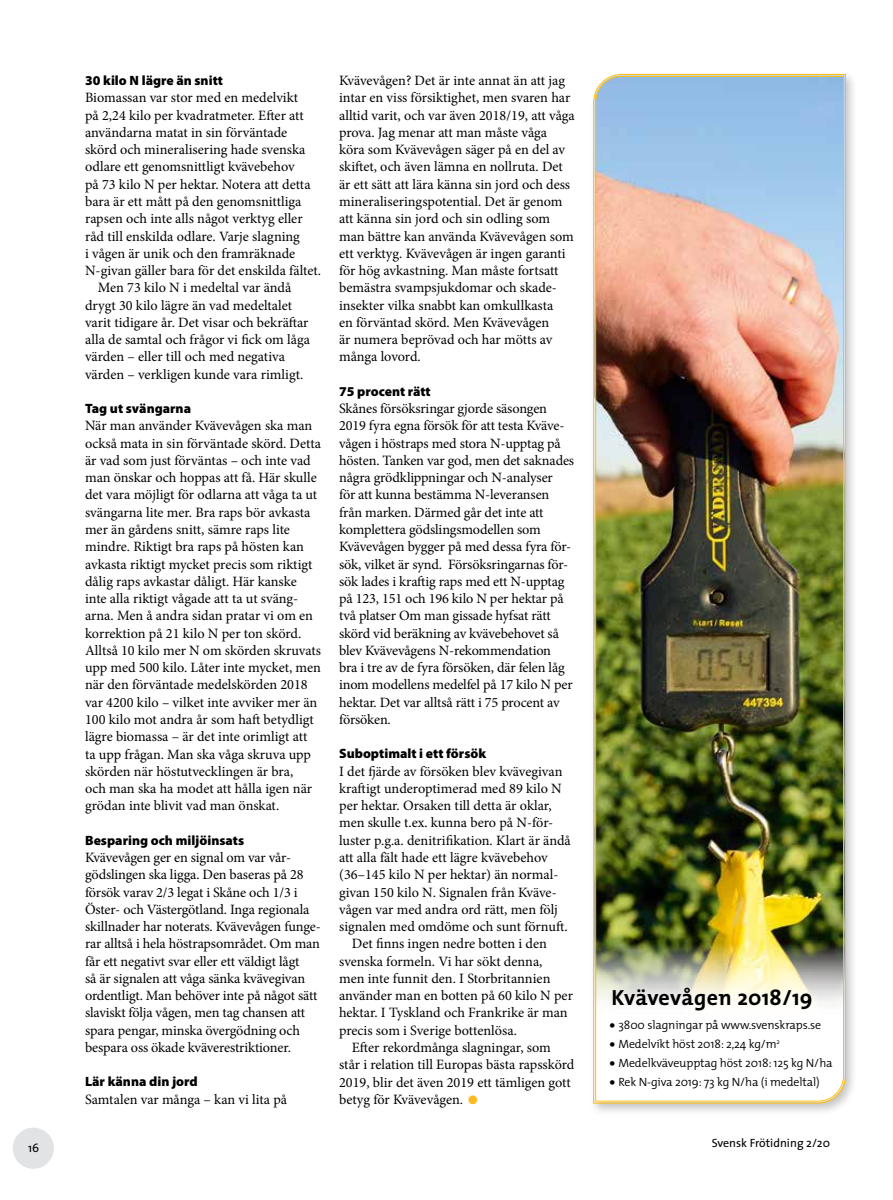
<style>
.page{position:relative;width:893px;height:1200px;background:#fff}
.page>*{position:absolute;margin:0;border:0;box-sizing:border-box;transform-origin:0 0}
.t1{font:33px "Minion Pro";color:#fabb22}
.t2{font:700 22.05px "The Mix";letter-spacing:.01em;color:#000}
.t3{font:14.25px/17.2px "Minion Pro";letter-spacing:-.005em;color:#000}
.t4{font:900 13.5px "Myriad Pro";color:#000}
.t5{font:300 12px "The Mix";letter-spacing:-.01em;color:#000}
.t6{font:12px "The Sans";color:#000}
.s1{font-weight:900}
</style>
<div class="page">
<div style="left:13px;top:1127px;width:41px;height:41px;background:#e2e3e4;border-radius:50%"></div>
<div style="left:589px;top:70px;width:269px;height:1045px;background:#000;opacity:.23"></div>
<img style="left:595px;top:75px;width:249px;height:1026px">
<p class="t4" style="left:85px;top:71px;width:139px">30 kilo N lägre än snitt</p>
<p class="t3" style="left:85px;top:89px;width:215px">Biomassan var stor med en medelvikt</p>
<p class="t3" style="left:85px;top:106px;width:220px">på 2,24 kilo per kvadratmeter. Efter att</p>
<p class="t3" style="left:85px;top:124px;width:204px">användarna matat in sin förväntade</p>
<p class="t3" style="left:85px;top:141px;width:222px">skörd och mineralisering hade svenska</p>
<p class="t3" style="left:85px;top:158px;width:211px">odlare ett genomsnittligt kvävebehov</p>
<p class="t3" style="left:85px;top:175px;width:227px">på 73 kilo N per hektar. Notera att detta</p>
<p class="t3" style="left:85px;top:193px;width:218px">bara är ett mått på den genomsnittliga</p>
<p class="t3" style="left:85px;top:210px;width:219px">rapsen och inte alls något verktyg eller</p>
<p class="t3" style="left:85px;top:227px;width:216px">råd till enskilda odlare. Varje slagning</p>
<p class="t3" style="left:85px;top:244px;width:212px">i vågen är unik och den framräknade</p>
<p class="t3" style="left:85px;top:262px;width:238px">N-givan gäller bara för det enskilda fältet.</p>
<p class="t3" style="left:98px;top:279px;width:195px">Men 73 kilo N i medeltal var ändå</p>
<p class="t3" style="left:85px;top:296px;width:209px">drygt 30 kilo lägre än vad medeltalet</p>
<p class="t3" style="left:85px;top:314px;width:225px">varit tidigare år. Det visar och bekräftar</p>
<p class="t3" style="left:85px;top:331px;width:226px">alla de samtal och frågor vi fick om låga</p>
<p class="t3" style="left:85px;top:348px;width:201px">värden – eller till och med negativa</p>
<p class="t3" style="left:85px;top:365px;width:220px">värden – verkligen kunde vara rimligt.</p>
<p class="t4" style="left:85px;top:399px;width:108px">Tag ut svängarna</p>
<p class="t3" style="left:85px;top:417px;width:238px">När man använder Kvävevågen ska man också mata in sin förväntade skörd. Detta är vad som just förväntas – och inte vad man önskar och hoppas att få. Här skulle det vara möjligt för odlarna att våga ta ut svängarna lite mer. Bra raps bör avkasta mer än gårdens snitt, sämre raps lite mindre. Riktigt bra raps på hösten kan avkasta riktigt mycket precis som riktigt dålig raps avkastar dåligt. Här kanske inte alla riktigt vågade att ta ut sväng&shy;arna. Men å andra sidan pratar vi om en korrektion på 21 kilo N per ton skörd.<br>Alltså 10 kilo mer N om skörden skruvats upp med 500 kilo. Låter inte mycket, men när den förväntade medelskörden 2018 var 4200 kilo – vilket inte avviker mer än 100 kilo mot andra år som haft betydligt lägre biomassa – är det inte orimligt att ta upp frågan. Man ska våga skruva upp skörden när höstutvecklingen är bra,<br>och man ska ha modet att hålla igen när grödan inte blivit vad man önskat.</p>
<p class="t4" style="left:85px;top:830px;width:161px">Besparing och miljöinsats</p>
<p class="t3" style="left:85px;top:848px;width:237px">Kvävevågen ger en signal om var vår&shy;gödslingen ska ligga. Den baseras på 28 försök varav 2/3 legat i Skåne och 1/3 i Öster- och Västergötland. Inga regionala skillnader har noterats. Kvävevågen funge&shy;rar alltså i hela höstrapsområdet. Om man får ett negativt svar eller ett väldigt lågt<br>så är signalen att våga sänka kvävegivan ordentligt. Man behöver inte på något sätt slaviskt följa vågen, men tag chansen att spara pengar, minska övergödning och bespara oss ökade kväverestriktioner.</p>
<p class="t4" style="left:85px;top:1072px;width:114px">Lär känna din jord</p>
<p class="t3" style="left:85px;top:1090px;width:204px">Samtalen var många – kan vi lita på</p>
<p class="t3" style="left:339px;top:72px;width:237px">Kvävevågen? Det är inte annat än att jag intar en viss försiktighet, men svaren har alltid varit, och var även 2018/19, att våga prova. Jag menar att man måste våga köra som Kvävevågen säger på en del av skiftet, och även lämna en nollruta. Det är ett sätt att lära känna sin jord och dess mineraliseringspotential. Det är genom att känna sin jord och sin odling som man bättre kan använda Kvävevågen som ett verktyg. Kvävevågen är ingen garanti för hög avkastning. Man måste fortsatt bemästra svampsjukdomar och skade&shy;insekter vilka snabbt kan omkullkasta<br>en förväntad skörd. Men Kvävevågen<br>är numera beprövad och har mötts av många lovord.</p>
<p class="t4" style="left:339px;top:382px;width:93px">75 procent rätt</p>
<p class="t3" style="left:339px;top:400px;width:237px">Skånes försöksringar gjorde säsongen 2019 fyra egna försök för att testa Kväve&shy;vågen i höstraps med stora N-upptag på hösten. Tanken var god, men det saknades några grödklippningar och N-analyser<br>för att kunna bestämma N-leveransen från marken. Därmed går det inte att komplettera gödslingsmodellen som Kvävevågen bygger på med dessa fyra för&shy;sök, vilket är synd. Försöksringarnas för&shy;sök lades i kraftig raps med ett N-upptag på 123, 151 och 196 kilo N per hektar på två platser Om man gissade hyfsat rätt skörd vid beräkning av kvävebehovet så blev Kvävevågens N-rekommendation<br>bra i tre av de fyra försöken, där felen låg inom modellens medelfel på 17 kilo N per hektar. Det var alltså rätt i 75 procent av försöken.</p>
<p class="t4" style="left:339px;top:744px;width:149px">Suboptimalt i ett försök</p>
<p class="t3" style="left:339px;top:762px;width:225px">I det fjärde av försöken blev kvävegivan</p>
<p class="t3" style="left:339px;top:779px;width:224px">kraftigt underoptimerad med 89 kilo N</p>
<p class="t3" style="left:339px;top:796px;width:214px">per hektar. Orsaken till detta är oklar,</p>
<p class="t3" style="left:339px;top:814px;width:214px">men skulle t.ex. kunna bero på N-för-</p>
<p class="t3" style="left:339px;top:831px;width:233px">luster p.g.a. denitrifikation. Klart är ändå</p>
<p class="t3" style="left:339px;top:848px;width:210px">att alla fält hade ett lägre kvävebehov</p>
<p class="t3" style="left:339px;top:865px;width:219px">(36–145 kilo N per hektar) än normal-</p>
<p class="t3" style="left:339px;top:883px;width:219px">givan 150 kilo N. Signalen från Kväve-</p>
<p class="t3" style="left:339px;top:900px;width:220px">vågen var med andra ord rätt, men följ</p>
<p class="t3" style="left:339px;top:917px;width:230px">signalen med omdöme och sunt förnuft.</p>
<p class="t3" style="left:352px;top:935px;width:197px">Det finns ingen nedre botten i den</p>
<p class="t3" style="left:339px;top:952px;width:205px">svenska formeln. Vi har sökt denna,</p>
<p class="t3" style="left:339px;top:969px;width:213px">men inte funnit den. I Storbritannien</p>
<p class="t3" style="left:339px;top:986px;width:235px">använder man en botten på 60 kilo N per</p>
<p class="t3" style="left:339px;top:1004px;width:230px">hektar. I Tyskland och Frankrike är man</p>
<p class="t3" style="left:339px;top:1021px;width:179px">precis som i Sverige bottenlösa.</p>
<p class="t3" style="left:352px;top:1038px;width:201px">Efter rekordmånga slagningar, som</p>
<p class="t3" style="left:339px;top:1055px;width:237px">står i relation till Europas bästa rapsskörd</p>
<p class="t3" style="left:339px;top:1073px;width:233px">2019, blir det även 2019 ett tämligen gott</p>
<p class="t3" style="left:339px;top:1090px;width:126px">betyg för Kvävevågen.</p>
<h1 class="t1" style="left:466px;top:1073px;width:14px">•</h1>
<h2 class="t2" style="left:611px;top:978px;width:203px">Kvävevågen 2018/19</h2>
<p class="t5" style="left:610px;top:1014px;width:213px"><span class="s1">•</span> 3800 slagningar på www.svenskraps.se</p>
<p class="t5" style="left:610px;top:1033px;width:171px"><span class="s1">•</span> Medelvikt höst 2018: 2,24 kg/m<sup>2</sup></p>
<p class="t5" style="left:610px;top:1052px;width:224px"><span class="s1">•</span> Medelkväveupptag höst 2018: 125 kg N/ha</p>
<p class="t5" style="left:610px;top:1072px;width:211px"><span class="s1">•</span> Rek N-giva 2019: 73 kg N/ha (i medeltal)</p>
<p class="t6" style="left:28px;top:1137px;width:13px">16</p>
<p class="t6" style="left:712px;top:1132px;width:120px">Svensk Frötidning 2/20</p>
</div>
